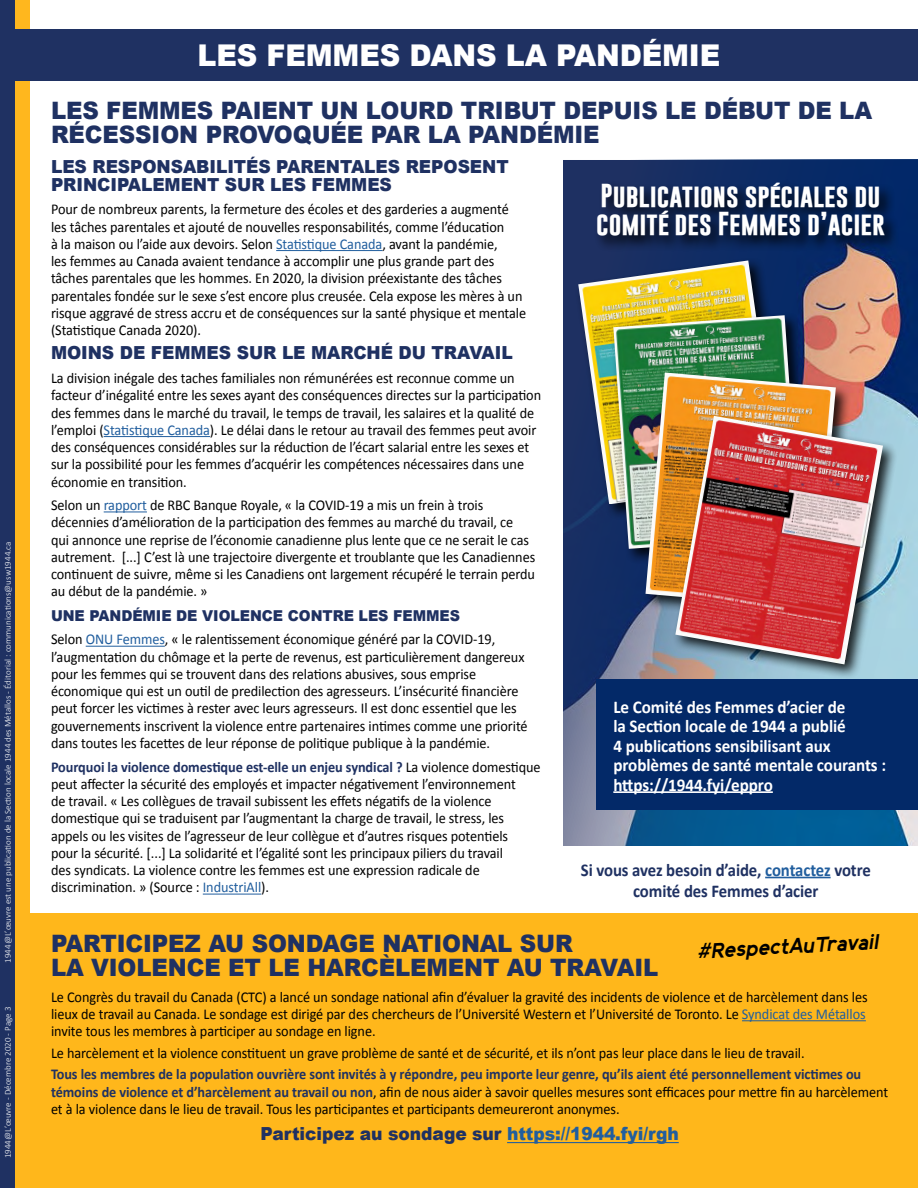
<style>
.page{position:relative;width:918px;height:1188px;background:#fff}
.page>*{position:absolute;margin:0;border:0;box-sizing:border-box;transform-origin:0 0}
.t1{font:900 30px "Arial";letter-spacing:-.005em;color:#fff;scale:.95 1}
.t2{font:900 24px/24px "Arial";letter-spacing:-.005em;color:#1f3162;scale:.95 1}
.t3{font:700 24px/28.8px "Gobold";color:#fff}
.t4{font:italic 700 21px "Elliot Sans";color:#000;scale:.95 1}
.t5{font:900 18px/18px "Arial";letter-spacing:-.005em;color:#1f3162;scale:.95 1}
.t6{font:700 18px/19.5px "Calibri";letter-spacing:-.005em;color:#fff;scale:.95 1}
.t7{font:700 18px/21px "Calibri";letter-spacing:-.005em;color:#1f3162;text-align:center;scale:.93 1}
.t8{font:15px/17.2px "Calibri";letter-spacing:-.005em;color:#000;scale:.95 1}
.t9{font:700 15px/17.2px "Calibri";letter-spacing:-.005em;color:#1f3162;scale:.95 1}
.t10{font:900 15px "Arial";letter-spacing:-.005em;color:#1f3162;scale:.95 1}
.t11{font:300 9px "Calibri";color:#fff}
.s1{color:#215e9e}
.s2{font-weight:700;color:#1f3162}
.s3{font-weight:400;color:#000}
</style>
<div class="page">
<div style="left:30px;top:914px;width:888px;height:274px;background:#ffb71b"></div>
<hr style="left:742px;top:1020px;width:124px;height:1px;background:#215e9e">
<hr style="left:507px;top:1142px;width:172px;height:1px;background:#215e9e">
<div style="left:0;top:0;width:15px;height:1188px;background:#1f3162"></div>
<div style="left:15px;top:0;width:15px;height:1188px;background:#ffb71e"></div>
<div style="left:0;top:30px;width:918px;height:51px;background:#1f3162"></div>
<hr style="left:276px;top:250px;width:107px;height:1px;background:#215e9e">
<hr style="left:104px;top:436px;width:106px;height:1px;background:#215e9e">
<hr style="left:104px;top:511px;width:43px;height:1px;background:#215e9e">
<hr style="left:86px;top:646px;width:79px;height:1px;background:#215e9e">
<hr style="left:203px;top:894px;width:58px;height:1px;background:#215e9e">
<img style="left:563px;top:160px;width:355px;height:686px">
<div style="left:575px;top:257px;width:220px;height:263px;background:#000;opacity:.85"></div>
<img style="left:578px;top:260px;width:201px;height:244px">
<div style="left:610px;top:312px;width:206px;height:253px;background:#000;opacity:.85"></div>
<img style="left:613px;top:315px;width:187px;height:234px">
<div style="left:642px;top:369px;width:210px;height:256px;background:#000;opacity:.85"></div>
<img style="left:646px;top:372px;width:190px;height:237px">
<div style="left:673px;top:413px;width:226px;height:267px;background:#000;opacity:.85"></div>
<img style="left:675px;top:416px;width:208px;height:248px">
<div style="left:594px;top:179px;width:306px;height:73px;background:#000;opacity:.85"></div>
<div style="left:596px;top:679px;width:322px;height:131px;background:#032968"></div>
<hr style="left:613px;top:791px;width:160px;height:2px;background:#fff">
<hr style="left:765px;top:877px;width:66px;height:1px;background:#215e9e">
<p class="t11" style="left:2px;top:963px;width:423px;rotate:-90deg">1944@L’œuvre est une publication de la Section locale 1944 des Métallos - Éditorial : communications@usw1944.ca</p>
<p class="t11" style="left:2px;top:1158px;width:153px;rotate:-90deg">1944@L’œuvre - Décembre 2020 - Page 3</p>
<h1 class="t1" style="left:197px;top:34px;width:552px">LES FEMMES DANS LA PANDÉMIE</h1>
<h2 class="t2" style="left:51px;top:98px;width:866px">LES FEMMES PAIENT UN LOURD TRIBUT DEPUIS LE DÉBUT DE LA<br>RÉCESSION PROVOQUÉE PAR LA PANDÉMIE</h2>
<p class="t5" style="left:51px;top:157px;width:483px">LES RESPONSABILITÉS PARENTALES REPOSENT<br>PRINCIPALEMENT SUR LES FEMMES</p>
<p class="t8" style="left:51px;top:201px;width:502px">Pour de nombreux parents, la fermeture des écoles et des garderies a augmenté les tâches parentales et ajouté de nouvelles responsabilités, comme l’éducation<br>à la maison ou l’aide aux devoirs. Selon <span class="s1">Statistique Canada</span>, avant la pandémie,<br>les femmes au Canada avaient tendance à accomplir une plus grande part des tâches parentales que les hommes. En 2020, la division préexistante des tâches parentales fondée sur le sexe s’est encore plus creusée. Cela expose les mères à un risque aggravé de stress accru et de conséquences sur la santé physique et mentale (Statistique Canada 2020).</p>
<p class="t5" style="left:51px;top:344px;width:488px">MOINS DE FEMMES SUR LE MARCHÉ DU TRAVAIL</p>
<p class="t8" style="left:51px;top:370px;width:517px">La division inégale des taches familiales non rémunérées est reconnue comme un facteur d’inégalité entre les sexes ayant des conséquences directes sur la participation des femmes dans le marché du travail, le temps de travail, les salaires et la qualité de l’emploi (<span class="s1">Statistique Canada</span>). Le délai dans le retour au travail des femmes peut avoir des conséquences considérables sur la réduction de l’écart salarial entre les sexes et sur la possibilité pour les femmes d’acquérir les compétences nécessaires dans une économie en transition.</p>
<p class="t8" style="left:51px;top:497px;width:511px">Selon un <span class="s1">rapport</span> de RBC Banque Royale, « la COVID-19 a mis un frein à trois décennies d’amélioration de la participation des femmes au marché du travail, ce<br>qui annonce une reprise de l’économie canadienne plus lente que ce ne serait le cas autrement. [...] C’est là une trajectoire divergente et troublante que les Canadiennes continuent de suivre, même si les Canadiens ont largement récupéré le terrain perdu au début de la pandémie. »</p>
<p class="t10" style="left:51px;top:605px;width:432px">UNE PANDÉMIE DE VIOLENCE CONTRE LES FEMMES</p>
<p class="t8" style="left:51px;top:631px;width:503px">Selon <span class="s1">ONU Femmes</span>, « le ralentissement économique généré par la COVID-19, l’augmentation du chômage et la perte de revenus, est particulièrement dangereux pour les femmes qui se trouvent dans des relations abusives, sous emprise économique qui est un outil de predilection des agresseurs. L’insécurité financière peut forcer les victimes à rester avec leurs agresseurs. Il est donc essentiel que les gouvernements inscrivent la violence entre partenaires intimes comme une priorité dans toutes les facettes de leur réponse de politique publique à la pandémie.</p>
<p class="t8" style="left:51px;top:758px;width:517px"><span class="s2">Pourquoi la violence domestique est-elle un enjeu syndical ?</span> La violence domestique peut affecter la sécurité des employés et impacter négativement l’environnement<br>de travail. « Les collègues de travail subissent les effets négatifs de la violence domestique qui se traduisent par l’augmentant la charge de travail, le stress, les appels ou les visites de l’agresseur de leur collègue et d’autres risques potentiels<br>pour la sécurité. [...] La solidarité et l’égalité sont les principaux piliers du travail<br>des syndicats. La violence contre les femmes est une expression radicale de discrimination. » (Source : <span class="s1">IndustriAll</span>).</p>
<h2 class="t3" style="left:596px;top:181px;width:290px">Publications spéciales du comité des Femmes d’acier</h2>
<p class="t6" style="left:613px;top:697px;width:289px">Le Comité des Femmes d’acier de<br>la Section locale de 1944 a publié<br>4 publications sensibilisant aux problèmes de santé mentale courants : https://1944.fyi/eppro</p>
<p class="t7" style="left:581px;top:859px;width:313px">Si vous avez besoin d’aide, <span class="s1">contactez</span> votre comité des Femmes d’acier</p>
<h3 class="t4" style="left:699px;top:942px;width:193px;rotate:-3deg">#RespectAuTravail</h3>
<h2 class="t2" style="left:51px;top:931px;width:641px">PARTICIPEZ AU SONDAGE NATIONAL SUR<br>LA VIOLENCE ET LE HARCÈLEMENT AU TRAVAIL</h2>
<p class="t8" style="left:51px;top:988px;width:861px">Le Congrès du travail du Canada (CTC) a lancé un sondage national afin d’évaluer la gravité des incidents de violence et de harcèlement dans les lieux de travail au Canada. Le sondage est dirigé par des chercheurs de l’Université Western et l’Université de Toronto. Le <span class="s1">Syndicat des Métallos </span>invite tous les membres à participer au sondage en ligne.</p>
<p class="t8" style="left:51px;top:1044px;width:795px">Le harcèlement et la violence constituent un grave problème de santé et de sécurité, et ils n’ont pas leur place dans le lieu de travail.</p>
<p class="t9" style="left:51px;top:1066px;width:883px">Tous les membres de la population ouvrière sont invités à y répondre, peu importe leur genre, qu’ils aient été personnellement victimes ou témoins de violence et d’harcèlement au travail ou non<span class="s3">, afin de nous aider à savoir quelles mesures sont efficaces pour mettre fin au harcèlement et à la violence dans le lieu de travail. Tous les participantes et participants demeureront anonymes.</span></p>
<p class="t5" style="left:260px;top:1124px;width:442px">Participez au sondage sur <span class="s1">https://1944.fyi/rgh</span></p>
</div>
